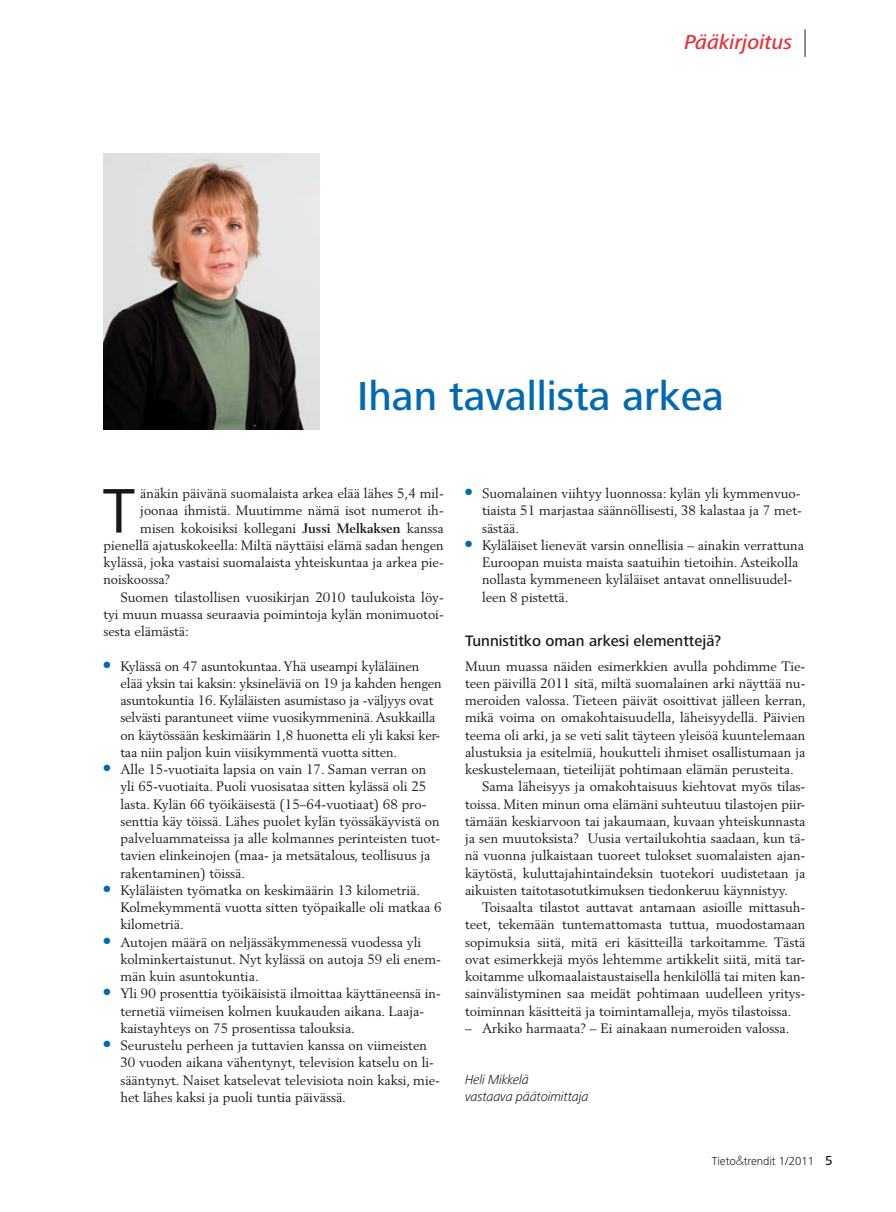
<style>
.page{position:relative;width:896px;height:1212px;background:#fff}
.page>*{position:absolute;margin:0;border:0;box-sizing:border-box;transform-origin:0 0}
.t1{font:65.25px "Frutiger Next LT";color:#1a171c}
.t2{font:500 42px "Frutiger Next LT";color:#006ab3}
.t3{font:italic 500 21px "Frutiger Next LT";color:#e53138}
.t4{font:500 15.75px "Frutiger Next LT";color:#1a171c}
.t5{font:13.5px/17.2px "Berling";color:#1a171c}
.t6{font:italic 300 13.5px/17.2px "Frutiger Next LT";letter-spacing:-.02em;color:#1a171c}
.t7{font:300 12px "Frutiger Next LT";color:#1a171c}
.s1{font-weight:700}
.s2{font-family:"Futura"}
.s3{font-weight:500;font-size:13.5px}
</style>
<div class="page">
<svg style="left:804px;top:29px;width:1px;height:28px"></svg>
<img style="left:103px;top:153px;width:216px;height:276px">
<h3 class="t3" style="left:684px;top:31px;width:109px">Pääkirjoitus</h3>
<h2 class="t2" style="left:357px;top:372px;width:368px">Ihan tavallista arkea</h2>
<h1 class="t1" style="left:103px;top:475px;width:34px">T</h1>
<p class="t5" style="left:140px;top:485px;width:305px">änäkin päivänä suomalaista arkea elää lähes 5,4 mil-</p>
<p class="t5" style="left:140px;top:502px;width:305px">joonaa ihmistä. Muutimme nämä isot numerot ih-</p>
<p class="t5" style="left:140px;top:519px;width:305px">misen kokoisiksi kollegani <span class="s1">Jussi Melkaksen</span> kanssa</p>
<p class="t5" style="left:103px;top:536px;width:342px">pienellä ajatuskokeella: Miltä näyttäisi elämä sadan hengen</p>
<p class="t5" style="left:103px;top:554px;width:342px">kylässä, joka vastaisi suomalaista yhteiskuntaa ja arkea pie-</p>
<p class="t5" style="left:103px;top:571px;width:69px">noiskoossa?</p>
<p class="t5" style="left:120px;top:588px;width:325px">Suomen tilastollisen vuosikirjan 2010 taulukoista löy-</p>
<p class="t5" style="left:103px;top:605px;width:342px">tyi muun muassa seuraavia poimintoja kylän monimuotoi-</p>
<p class="t5" style="left:103px;top:623px;width:87px">sesta elämästä:</p>
<p class="t5" style="left:120px;top:657px;width:300px">Kylässä on 47 asuntokuntaa. Yhä useampi kyläläinen</p>
<p class="t5" style="left:120px;top:674px;width:323px">elää yksin tai kaksin: yksineläviä on 19 ja kahden hengen asuntokuntia 16. Kyläläisten asumistaso ja -väljyys ovat selvästi parantuneet viime vuosikymmeninä. Asukkailla on käytössään keskimäärin 1,8 huonetta eli yli kaksi ker&shy;taa niin paljon kuin viisikymmentä vuotta sitten.<br>Alle 15-vuotiaita lapsia on vain 17. Saman verran on</p>
<p class="t5" style="left:120px;top:778px;width:321px">yli 65-vuotiaita. Puoli vuosisataa sitten kylässä oli 25 lasta. Kylän 66 työikäisestä (15–64-vuotiaat) 68 pro&shy;senttia käy töissä. Lähes puolet kylän työssäkäyvistä on palveluammateissa ja alle kolmannes perinteisten tuot&shy;tavien elinkeinojen (maa- ja metsätalous, teollisuus ja rakentaminen) töissä.<br>Kyläläisten työmatka on keskimäärin 13 kilometriä.</p>
<p class="t5" style="left:120px;top:899px;width:323px">Kolmekymmentä vuotta sitten työpaikalle oli matkaa 6 kilometriä.<br>Autojen määrä on neljässäkymmenessä vuodessa yli</p>
<p class="t5" style="left:120px;top:950px;width:322px">kolminkertaistunut. Nyt kylässä on autoja 59 eli enem&shy;män kuin asuntokuntia.<br>Yli 90 prosenttia työikäisistä ilmoittaa käyttäneensä in-</p>
<p class="t5" style="left:120px;top:1002px;width:308px">ternetiä viimeisen kolmen kuukauden aikana. Laaja&shy;kaistayhteys on 75 prosentissa talouksia.<br>Seurustelu perheen ja tuttavien kanssa on viimeisten</p>
<p class="t5" style="left:120px;top:1054px;width:321px">30 vuoden aikana vähentynyt, television katselu on li&shy;sääntynyt. Naiset katselevat televisiota noin kaksi, mie&shy;het lähes kaksi ja puoli tuntia päivässä.</p>
<p class="t5" style="left:482px;top:485px;width:320px">Suomalainen viihtyy luonnossa: kylän yli kymmenvuo-</p>
<p class="t5" style="left:482px;top:502px;width:323px">tiaista 51 marjastaa säännöllisesti, 38 kalastaa ja 7 met&shy;sästää.<br>Kyläläiset lienevät varsin onnellisia – ainakin verrattuna</p>
<p class="t5" style="left:482px;top:554px;width:318px">Euroopan muista maista saatuihin tietoihin. Asteikolla nollasta kymmeneen kyläläiset antavat onnellisuudel&shy;leen 8 pistettä.</p>
<p class="t4" style="left:465px;top:632px;width:258px">Tunnistitko oman arkesi elementtejä?</p>
<p class="t5" style="left:465px;top:657px;width:342px">Muun muassa näiden esimerkkien avulla pohdimme Tie-</p>
<p class="t5" style="left:465px;top:674px;width:342px">teen päivillä 2011 sitä, miltä suomalainen arki näyttää nu-</p>
<p class="t5" style="left:465px;top:692px;width:342px">meroiden valossa. Tieteen päivät osoittivat jälleen kerran,</p>
<p class="t5" style="left:465px;top:709px;width:342px">mikä voima on omakohtaisuudella, läheisyydellä. Päivien</p>
<p class="t5" style="left:465px;top:726px;width:342px">teema oli arki, ja se veti salit täyteen yleisöä kuuntelemaan</p>
<p class="t5" style="left:465px;top:743px;width:342px">alustuksia ja esitelmiä, houkutteli ihmiset osallistumaan ja</p>
<p class="t5" style="left:465px;top:761px;width:330px">keskustelemaan, tieteilijät pohtimaan elämän perusteita.</p>
<p class="t5" style="left:482px;top:778px;width:325px">Sama läheisyys ja omakohtaisuus kiehtovat myös tilas-</p>
<p class="t5" style="left:465px;top:795px;width:342px">toissa. Miten minun oma elämäni suhteutuu tilastojen piir-</p>
<p class="t5" style="left:465px;top:812px;width:342px">tämään keskiarvoon tai jakaumaan, kuvaan yhteiskunnasta</p>
<p class="t5" style="left:465px;top:830px;width:342px">ja sen muutoksista? Uusia vertailukohtia saadaan, kun tä-</p>
<p class="t5" style="left:465px;top:847px;width:342px">nä vuonna julkaistaan tuoreet tulokset suomalaisten ajan-</p>
<p class="t5" style="left:465px;top:864px;width:342px">käytöstä, kuluttajahintaindeksin tuotekori uudistetaan ja</p>
<p class="t5" style="left:465px;top:881px;width:324px">aikuisten taitotasotutkimuksen tiedonkeruu käynnistyy.</p>
<p class="t5" style="left:482px;top:899px;width:325px">Toisaalta tilastot auttavat antamaan asioille mittasuh-</p>
<p class="t5" style="left:465px;top:916px;width:342px">teet, tekemään tuntemattomasta tuttua, muodostamaan</p>
<p class="t5" style="left:465px;top:933px;width:342px">sopimuksia siitä, mitä eri käsitteillä tarkoitamme. Tästä</p>
<p class="t5" style="left:465px;top:950px;width:342px">ovat esimerkkejä myös lehtemme artikkelit siitä, mitä tar-</p>
<p class="t5" style="left:465px;top:968px;width:342px">koitamme ulkomaalaistaustaisella henkilöllä tai miten kan-</p>
<p class="t5" style="left:465px;top:985px;width:342px">sainvälistyminen saa meidät pohtimaan uudelleen yritys-</p>
<p class="t5" style="left:465px;top:1002px;width:328px">toiminnan käsitteitä ja toimintamalleja, myös tilastoissa.</p>
<p class="t5" style="left:465px;top:1019px;width:326px">– Arkiko harmaata? – Ei ainakaan numeroiden valossa.</p>
<p class="t6" style="left:465px;top:1071px;width:125px">Heli Mikkelä<br>vastaava päätoimittaja</p>
<p class="t7" style="left:711px;top:1154px;width:122px">Tieto<span class="s2">&amp;</span>trendit 1/2011 <span class="s3">5</span></p>
</div>
